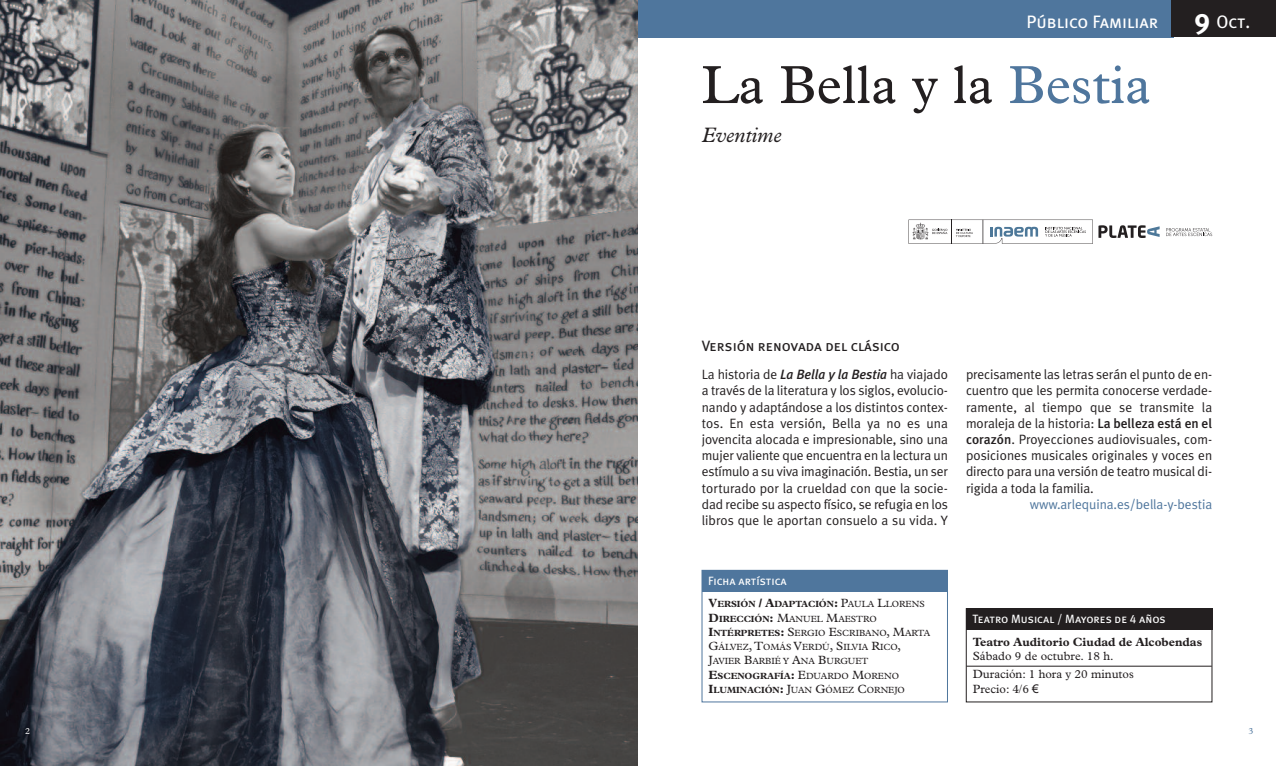
<style>
.page{position:relative;width:1276px;height:766px;background:#fff}
.page>*{position:absolute;margin:0;border:0;box-sizing:border-box;transform-origin:0 0}
.t1{font:54px "Plantin";color:#231f20}
.t2{font:italic 21px "Plantin";color:#231f20}
.t3{font:18px "Meta Plus Book Caps";color:#fff}
.t4{font:15px "Meta Plus Book Caps";color:#231f20}
.t5{font:13.5px/16.2px "Meta Plus Normal";letter-spacing:-.01em;color:#231f20;text-align:justify}
.t6{font:13.5px "Meta Plus Normal";letter-spacing:-.005em;color:#4f769d}
.t7{font:12px/18.5px "Plantin";color:#231f20}
.t8{font:12px "Meta Plus Book Caps";color:#fff}
.t9{font:700 12px "Plantin";color:#231f20}
.t10{font:9px/14.2px "Plantin";color:#231f20}
.t11{font:9px "Plantin";color:#fff}
.t12{font:9px "Plantin";color:#4f769d}
.s1{font-family:"Meta Plus";font-weight:700;font-size:28.5px}
.s2{color:#4f769d}
.s3{font-family:"Meta Plus";font-weight:500;font-style:italic}
.s4{font-family:"Meta Plus";font-weight:500}
.s5{font-weight:700;font-size:12px}
.s6{font-weight:700}
.s7{font-size:12px}
.s8{font-family:"Arial"}
</style>
<div class="page">
<img style="left:0;top:0;width:638px;height:765px">
<svg style="left:1166px;top:228px;width:46px;height:8px"></svg>
<svg style="left:908px;top:219px;width:251px;height:25px"></svg>
<div style="left:638px;top:0;width:535px;height:37px;background:#4f769d"></div>
<div style="left:1171px;top:0;width:105px;height:37px;background:#231f20"></div>
<hr style="left:966px;top:665px;width:245px;height:1px;background:#231f20">
<div style="left:966px;top:608px;width:246px;height:22px;background:#231f20"></div>
<div style="left:702px;top:570px;width:245px;height:21px;background:#4f769d"></div>
<h3 class="t3" style="left:1026px;top:11px;width:133px">Público Familiar</h3>
<h3 class="t3" style="left:1194px;top:11px;width:57px"><span class="s1">9</span> Oct.</h3>
<h1 class="t1" style="left:702px;top:66px;width:450px">La Bella y la <span class="s2">Bestia</span></h1>
<h2 class="t2" style="left:702px;top:128px;width:81px">Eventime</h2>
<p class="t4" style="left:702px;top:337px;width:200px">Versión renovada del clásico</p>
<p class="t5" style="left:702px;top:366px;width:248px">La historia de <span class="s3">La Bella y la Bestia</span> ha viajado a través de la literatura y los siglos, evolucio&shy;nando y adaptándose a los distintos contex&shy;tos. En esta versión, Bella ya no es una jovencita alocada e impresionable, sino una mujer valiente que encuentra en la lectura un estímulo a su viva imaginación. Bestia, un ser torturado por la crueldad con que la socie&shy;dad recibe su aspecto físico, se refugia en los libros que le aportan consuelo a su vida. Y</p>
<p class="t5" style="left:966px;top:366px;width:248px">precisamente las letras serán el punto de en&shy;cuentro que les permita conocerse verdade&shy;ramente, al tiempo que se transmite la moraleja de la historia: <span class="s4">La belleza está en el corazón</span>. Proyecciones audiovisuales, com&shy;posiciones musicales originales y voces en directo para una versión de teatro musical di&shy;rigida a toda la familia.</p>
<p class="t6" style="left:1029px;top:496px;width:184px">www.arlequina.es/bella-y-bestia</p>
<p class="t8" style="left:708px;top:573px;width:80px">Ficha artística</p>
<p class="t10" style="left:708px;top:598px;width:223px"><span class="s5">V</span><span class="s6">ERSIÓN</span> <span class="s5">/ A</span><span class="s6">DAPTACIÓN</span><span class="s5">:</span> <span class="s7">P</span>AULA <span class="s7">L</span>LORENS<br><span class="s5">D</span><span class="s6">IRECCIÓN</span><span class="s5">:</span> <span class="s7">M</span>ANUEL <span class="s7">M</span>AESTRO<br><span class="s5">I</span><span class="s6">NTÉRPRETES</span><span class="s5">:</span> <span class="s7">S</span>ERGIO <span class="s7">E</span>SCRIBANO<span class="s7">, M</span>ARTA<br><span class="s7">G</span>ÁLVEZ<span class="s7">, T</span>OMÁS <span class="s7">V</span>ERDÚ<span class="s7">, S</span>ILVIA <span class="s7">R</span>ICO<span class="s7">,<br>J</span>AVIER <span class="s7">B</span>ARBIÉ Y <span class="s7">A</span>NA <span class="s7">B</span>URGUET<br><span class="s5">E</span><span class="s6">SCENOGRAFÍA</span><span class="s5">:</span> <span class="s7">E</span>DUARDO <span class="s7">M</span>ORENO<br><span class="s5">I</span><span class="s6">LUMINACIÓN</span><span class="s5">:</span> <span class="s7">J</span>UAN <span class="s7">G</span>ÓMEZ <span class="s7">C</span>ORNEJO</p>
<p class="t8" style="left:972px;top:611px;width:195px">Teatro Musical / Mayores de 4 años</p>
<p class="t9" style="left:973px;top:637px;width:231px">Teatro Auditorio Ciudad de Alcobendas</p>
<p class="t7" style="left:973px;top:647px;width:162px">Sábado 9 de octubre. 18 h.<br>Duración: 1 hora y 20 minutos</p>
<p class="t7" style="left:973px;top:680px;width:68px">Precio: 4/6 <span class="s8">€</span></p>
<p class="t11" style="left:25px;top:728px;width:6px">2</p>
<p class="t12" style="left:1248px;top:728px;width:6px">3</p>
</div>
